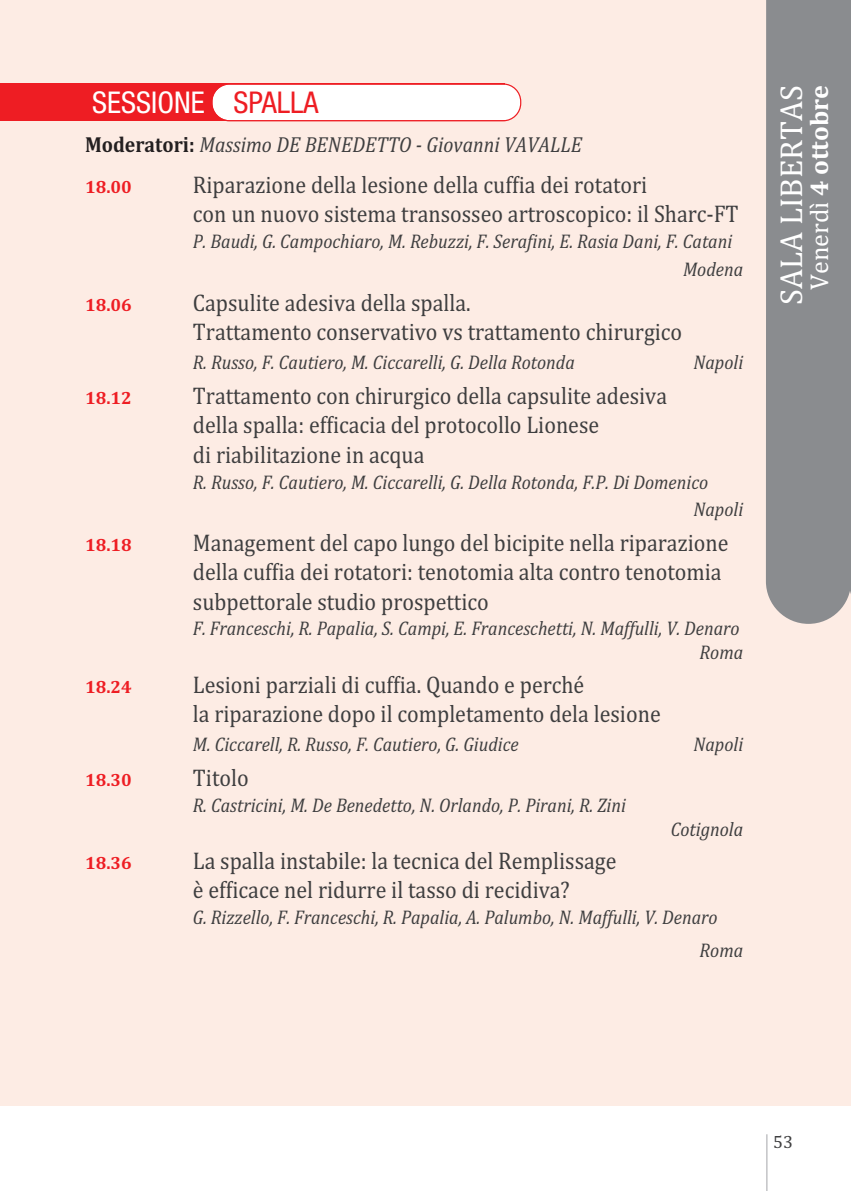
<style>
.page{position:relative;width:851px;height:1191px;background:#fff}
.page>*{position:absolute;margin:0;border:0;box-sizing:border-box;transform-origin:0 0}
.t1{font:32px "Cambria";color:#fff}
.t2{font:condensed 30px "Helvetica Neue LT Std";color:#fff}
.t3{font:700 26px "Cambria";color:#fff}
.t4{font:24.4px/29.2px "Cambria";color:#3e3e3f;scale:.9 1}
.t5{font:italic 22px "Cambria";color:#3e3e3f;scale:.9 1}
.t6{font:italic 20px/27.4px "Cambria";color:#3e3e3f;scale:.9 1}
.t7{font:700 18px "Cambria";color:#ee1d23}
.t8{font:18px "Cambria";color:#3e3e3f}
.s1{color:#ee1d23}
.s2{font-weight:700;font-style:normal;color:#231f20}
.s3{font-weight:400}
</style>
<div class="page">
<div style="left:0;top:0;width:850px;height:1106px;background:#fdece4"></div>
<div style="left:766px;top:0;width:84px;height:624px;background:#8a8c8f"></div>
<hr style="left:766px;top:1134px;width:1px;height:57px;background:#a4a5a9">
<div style="left:0;top:83px;width:505px;height:38px;background:#ee1d23"></div>
<svg style="left:212px;top:83px;width:309px;height:38px"></svg>
<p class="t2" style="left:92px;top:92px;width:228px">SESSIONE <span class="s1">SPALLA</span></p>
<p class="t5" style="left:85px;top:132px;width:553px"><span class="s2">Moderatori:</span> Massimo DE BENEDETTO - Giovanni VAVALLE</p>
<p class="t7" style="left:85px;top:176px;width:48px">18.00</p>
<p class="t4" style="left:193px;top:170px;width:607px">Riparazione della lesione della cuffia dei rotatori<br>con un nuovo sistema transosseo artroscopico: il Sharc-FT</p>
<p class="t6" style="left:683px;top:228px;width:68px;text-indent:-490px">P. Baudi, G. Campochiaro, M. Rebuzzi, F. Serafini, E. Rasia Dani, F. Catani<br>Modena</p>
<p class="t7" style="left:85px;top:294px;width:48px">18.06</p>
<p class="t4" style="left:193px;top:287px;width:545px">Capsulite adesiva della spalla.<br>Trattamento conservativo vs trattamento chirurgico</p>
<p class="t6" style="left:193px;top:348px;width:426px">R. Russo, F. Cautiero, M. Ciccarelli, G. Della Rotonda</p>
<p class="t6" style="left:693px;top:348px;width:57px">Napoli</p>
<p class="t7" style="left:85px;top:387px;width:48px">18.12</p>
<p class="t4" style="left:193px;top:381px;width:528px">Trattamento con chirurgico della capsulite adesiva della spalla: efficacia del protocollo Lionese<br>di riabilitazione in acqua</p>
<p class="t6" style="left:693px;top:468px;width:57px;text-indent:-500px">R. Russo, F. Cautiero, M. Ciccarelli, G. Della Rotonda, F.P. Di Domenico<br>Napoli</p>
<p class="t7" style="left:85px;top:534px;width:48px">18.18</p>
<p class="t4" style="left:193px;top:528px;width:596px">Management del capo lungo del bicipite nella riparazione della cuffia dei rotatori: tenotomia alta contro tenotomia subpettorale studio prospettico</p>
<p class="t6" style="left:193px;top:616px;width:613px;line-height:24px;text-align:right">F. Franceschi, R. Papalia, S. Campi, E. Franceschetti, N. Maffulli, V. Denaro<br>Roma</p>
<p class="t7" style="left:85px;top:676px;width:48px">18.24</p>
<p class="t4" style="left:193px;top:669px;width:521px">Lesioni parziali di cuffia. Quando e perché<br>la riparazione dopo il completamento dela lesione</p>
<p class="t6" style="left:193px;top:730px;width:363px">M. Ciccarell, R. Russo, F. Cautiero, G. Giudice</p>
<p class="t6" style="left:693px;top:730px;width:57px">Napoli</p>
<p class="t7" style="left:85px;top:769px;width:48px">18.30</p>
<p class="t4" style="left:193px;top:763px;width:64px">Titolo</p>
<p class="t6" style="left:193px;top:791px;width:482px">R. Castricini, M. De Benedetto, N. Orlando, P. Pirani, R. Zini</p>
<p class="t6" style="left:670px;top:815px;width:82px">Cotignola</p>
<p class="t7" style="left:85px;top:852px;width:48px">18.36</p>
<p class="t4" style="left:193px;top:846px;width:472px">La spalla instabile: la tecnica del Remplissage è efficace nel ridurre il tasso di recidiva?</p>
<p class="t6" style="left:699px;top:900px;width:50px;line-height:33px;text-indent:-506px">G. Rizzello, F. Franceschi, R. Papalia, A. Palumbo, N. Maffulli, V. Denaro<br>Roma</p>
<h1 class="t1" style="left:772px;top:305px;width:222px;rotate:-90deg">SALA LIBERTAS</h1>
<p class="t3" style="left:803px;top:290px;width:206px;rotate:-90deg"><span class="s3">Venerdì</span> 4 ottobre</p>
<p class="t8" style="left:773px;top:1131px;width:21px">53</p>
</div>
